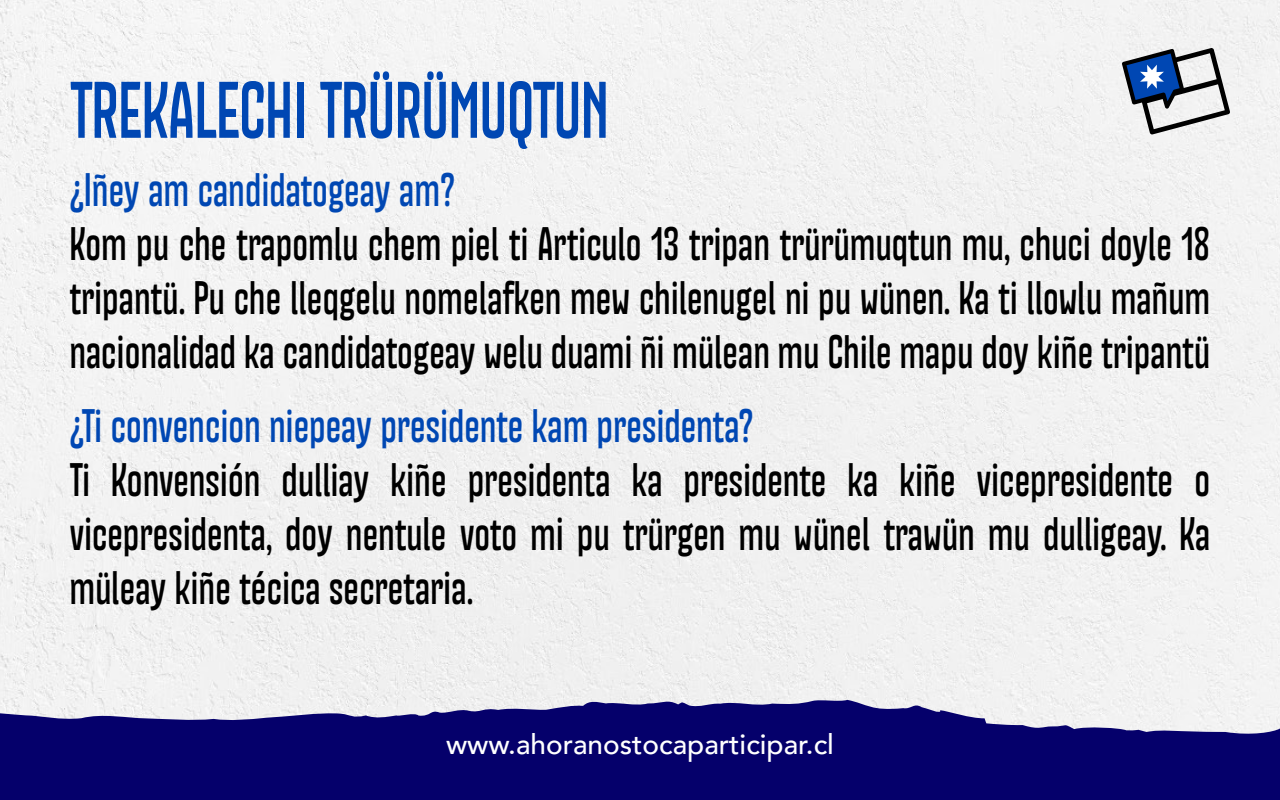
<style>
.page{position:relative;width:1280px;height:800px;background:#fff}
.page>*{position:absolute;margin:0;border:0;box-sizing:border-box;transform-origin:0 0}
.t1{font:500 80px "Mazurquica";letter-spacing:-.015em;color:#0047b3}
.t2{font:500 47px/54px "Mazurquica";letter-spacing:-.01em;color:#000;text-align:justify}
.t3{font:500 47px "Mazurquica";letter-spacing:-.01em;color:#0047b3}
.t4{font:500 28px "Avenir";color:#fff}
</style>
<div class="page">
<div style="left:0;top:0;width:1280px;height:699px;background:#f2f2f2"></div>
<svg style="left:0;top:699px;width:1280px;height:101px;background:#2a2680"></svg>
<svg style="left:1122px;top:48px;width:108px;height:86px"></svg>
<h1 class="t1" style="left:70px;top:58px;width:541px">TREKALECHI TRÜRÜMUQTUN</h1>
<p class="t3" style="left:70px;top:160px;width:387px">¿Iñey am candidatogeay am?</p>
<p class="t2" style="left:70px;top:214px;width:1142px">Kom pu che trapomlu chem piel ti Articulo 13 tripan trürümuqtun mu, chuci doyle 18 tripantü. Pu che lleqgelu nomelafken mew chilenugel ni pu wünen. Ka ti llowlu mañum nacionalidad ka candidatogeay welu duami ñi mülean mu Chile mapu doy kiñe tripantü</p>
<p class="t3" style="left:70px;top:396px;width:686px">¿Ti convencion niepeay presidente kam presidenta?</p>
<p class="t2" style="left:70px;top:450px;width:1143px">Ti Konvensión dulliay kiñe presidenta ka presidente ka kiñe vicepresidente o vicepresidenta, doy nentule voto mi pu trürgen mu wünel trawün mu dulligeay. Ka müleay kiñe técica secretaria.</p>
<p class="t4" style="left:446px;top:720px;width:389px">www.ahoranostocaparticipar.cl</p>
</div>
